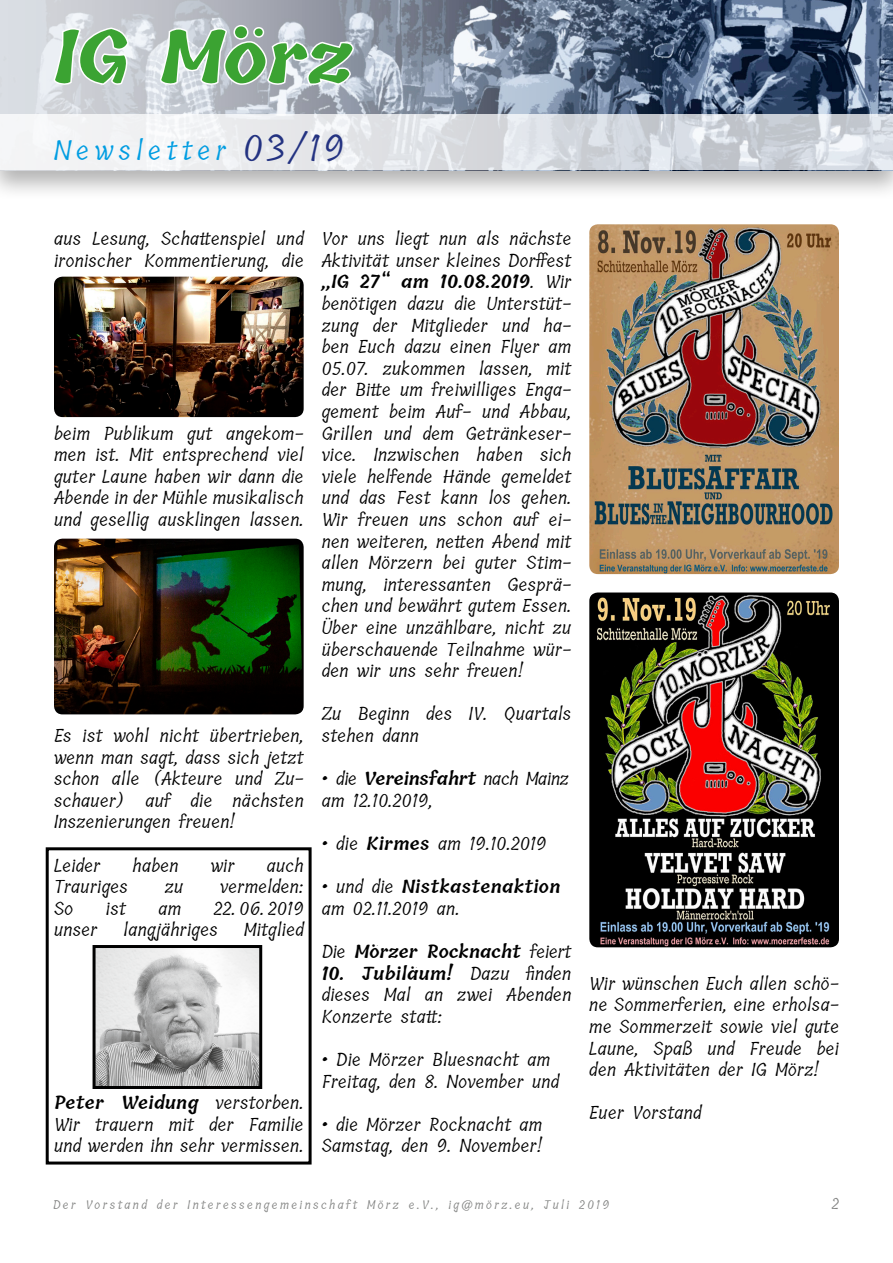
<style>
.page{position:relative;width:893px;height:1263px;background:#fff}
.page>*{position:absolute;margin:0;border:0;box-sizing:border-box;transform-origin:0 0}
.t1{font:700 72px "Tillana";color:#3ba332}
.t2{font:36px "Tillana";color:#233281}
.t3{font:27px "Tillana";letter-spacing:.2em;color:#009de2}
.t4{font:18px/21.6px "Tillana";letter-spacing:.02em;color:#000;text-align:justify}
.t5{font:18px/21.6px "Tillana";letter-spacing:-.01em;color:#000}
.t6{font:600 18px "Tillana";color:#000}
.t7{font:15px "Tillana";color:#838483}
.t8{font:12px "Tillana";letter-spacing:.2em;color:#838483}
.s1{font-weight:600}
.s2{font-weight:400}
</style>
<div class="page">
<div style="left:0;top:0;width:893px;height:202px;background:#000;opacity:.3"></div>
<div style="left:46px;top:847px;width:266px;height:317px;border:3px solid #000"></div>
<svg style="left:0;top:0;width:893px;height:170px;background:#a5aebc"></svg>
<svg style="left:52px;top:26px;width:78px;height:61px"></svg>
<svg style="left:158px;top:23px;width:198px;height:64px"></svg>
<img style="left:54px;top:539px;width:250px;height:175px">
<img style="left:54px;top:277px;width:250px;height:140px">
<img style="left:97px;top:949px;width:161px;height:136px">
<div style="left:93px;top:945px;width:169px;height:144px;border:3px solid #000"></div>
<img style="left:589px;top:224px;width:250px;height:350px">
<img style="left:589px;top:592px;width:250px;height:355px">
<p class="t1" style="left:54px;top:2px;width:300px">IG Mörz</p>
<p class="t3" style="left:54px;top:132px;width:174px">Newsletter</p>
<p class="t2" style="left:243px;top:124px;width:102px">03/19</p>
<p class="t4" style="left:54px;top:228px;width:251px">aus Lesung, Schattenspiel und ironischer Kommentierung, die</p>
<p class="t4" style="left:54px;top:422px;width:251px">beim Publikum gut angekom&shy;men ist. Mit entsprechend viel guter Laune haben wir dann die Abende in der Mühle musikalisch und gesellig ausklingen lassen.</p>
<p class="t4" style="left:54px;top:725px;width:251px">Es ist wohl nicht übertrieben, wenn man sagt, dass sich jetzt schon alle (Akteure und Zu&shy;schauer) auf die nächsten Inszenierungen freuen!</p>
<p class="t4" style="left:54px;top:854px;width:48px">Leider</p>
<p class="t4" style="left:133px;top:854px;width:48px">haben</p>
<p class="t4" style="left:211px;top:854px;width:25px">wir</p>
<p class="t4" style="left:267px;top:854px;width:38px">auch</p>
<p class="t4" style="left:54px;top:876px;width:75px">Trauriges</p>
<p class="t4" style="left:165px;top:876px;width:20px">zu</p>
<p class="t4" style="left:220px;top:876px;width:85px">vermelden:</p>
<p class="t4" style="left:54px;top:897px;width:21px">So</p>
<p class="t4" style="left:106px;top:897px;width:21px">ist</p>
<p class="t4" style="left:159px;top:897px;width:24px">am</p>
<p class="t4" style="left:214px;top:897px;width:91px">22. 06. 2019</p>
<p class="t4" style="left:54px;top:919px;width:45px">unser</p>
<p class="t4" style="left:124px;top:919px;width:96px">langjähriges</p>
<p class="t4" style="left:244px;top:919px;width:61px">Mitglied</p>
<p class="t4" style="left:54px;top:1092px;width:251px"><span class="s1">Peter Weidung</span> verstorben.<br>Wir trauern mit der Familie und werden ihn sehr vermissen.</p>
<p class="t4" style="left:322px;top:228px;width:251px">Vor uns liegt nun als nächste Aktivität unser kleines Dorffest <span class="s1">„IG 27“ am 10.08.2019</span>. Wir benötigen dazu die Unterstüt&shy;zung der Mitglieder und ha&shy;ben Euch dazu einen Flyer am 05.07. zukommen lassen, mit der Bitte um freiwilliges Enga&shy;gement beim Auf- und Abbau, Grillen und dem Getränkeser&shy;vice. Inzwischen haben sich viele helfende Hände gemeldet und das Fest kann los gehen.<br>Wir freuen uns schon auf ei&shy;nen weiteren, netten Abend mit allen Mörzern bei guter Stim&shy;mung, interessanten Gesprä&shy;chen und bewährt gutem Essen.<br>Über eine unzählbare, nicht zu überschauende Teilnahme wür&shy;den wir uns sehr freuen!</p>
<p class="t4" style="left:322px;top:703px;width:251px">Zu Beginn des IV. Quartals stehen dann</p>
<p class="t5" style="left:322px;top:768px;width:249px">• die <span class="s1">Vereinsfahrt</span> nach Mainz am 12.10.2019,</p>
<p class="t4" style="left:322px;top:833px;width:226px">• die <span class="s1">Kirmes</span> am 19.10.2019</p>
<p class="t4" style="left:322px;top:876px;width:240px">• und die <span class="s1">Nistkastenaktion </span>am 02.11.2019 an.</p>
<p class="t6" style="left:322px;top:938px;width:251px"><span class="s2">Die</span> Mörzer Rocknacht <span class="s2">feiert</span></p>
<p class="t4" style="left:322px;top:962px;width:251px"><span class="s1">10. Jubiläum!</span> Dazu finden dieses Mal an zwei Abenden Konzerte statt:</p>
<p class="t4" style="left:322px;top:1049px;width:239px">• Die Mörzer Bluesnacht am<br>Freitag, den 8. November und</p>
<p class="t4" style="left:322px;top:1113px;width:222px">• die Mörzer Rocknacht am<br>Samstag, den 9. November!</p>
<p class="t4" style="left:589px;top:972px;width:251px">Wir wünschen Euch allen schö&shy;ne Sommerferien, eine erholsa&shy;me Sommerzeit sowie viel gute Laune, Spaß und Freude bei den Aktivitäten der IG Mörz!</p>
<p class="t4" style="left:589px;top:1102px;width:114px">Euer Vorstand</p>
<p class="t8" style="left:53px;top:1196px;width:558px">Der Vorstand der Interessengemeinschaft Mörz e.V., ig@mörz.eu, Juli 2019</p>
<p class="t7" style="left:832px;top:1193px;width:9px">2</p>
</div>
